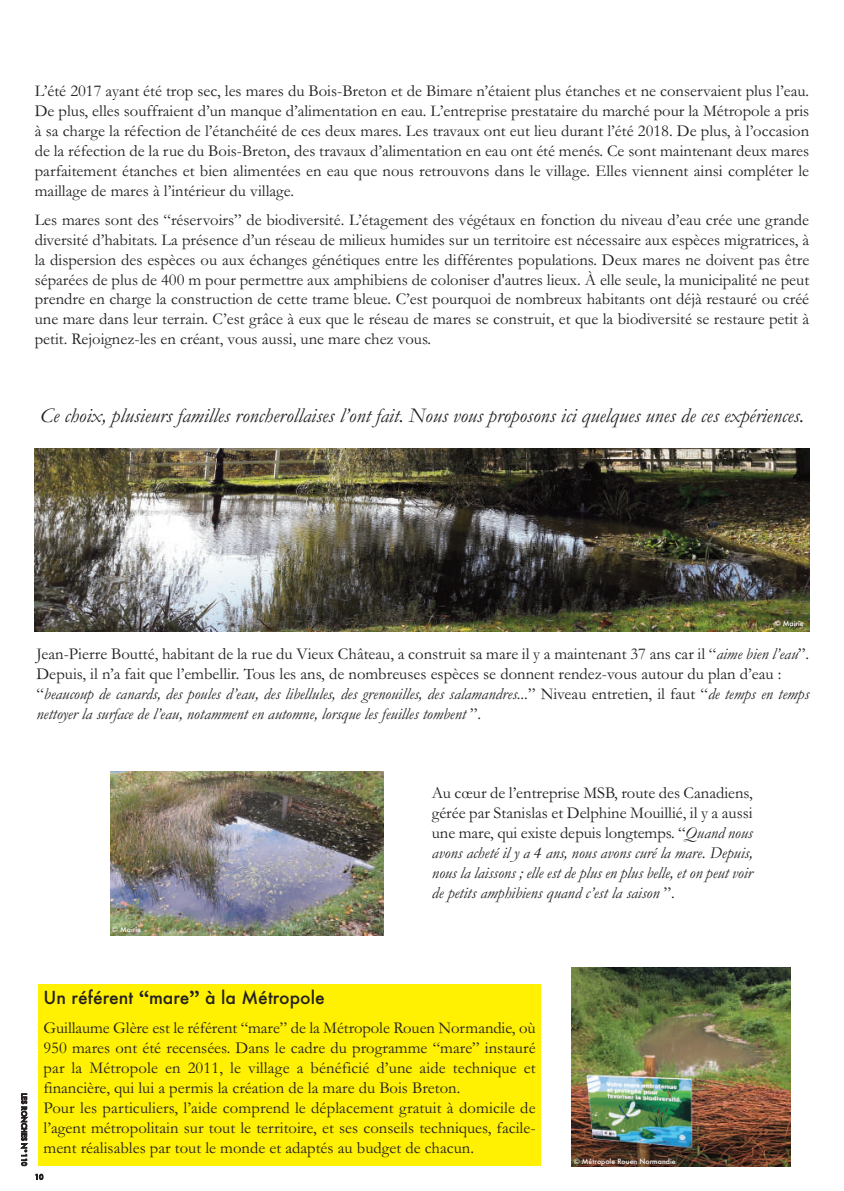
<style>
.page{position:relative;width:844px;height:1191px;background:#fff}
.page>*{position:absolute;margin:0;border:0;box-sizing:border-box;transform-origin:0 0}
.t1{font:italic 21px "Garamond";color:#231f20}
.t2{font:500 17.5px "Futura";color:#231f20}
.t3{font:16.62px/19.9px "Garamond";color:#231f20;text-align:justify}
.t4{font:italic 16.62px/19.9px "Garamond";color:#231f20;text-align:justify}
.t5{font:500 7px "Futura";color:#fff}
.t6{font:500 7px "Futura";letter-spacing:.005em;color:#231f20}
.s1{font-style:italic}
.s2{font-style:normal}
.s3{font-family:"Garamond";font-weight:700;font-size:21px}
</style>
<div class="page">
<img style="left:571px;top:967px;width:219px;height:199px">
<div style="left:38px;top:984px;width:502px;height:182px;background:#fff101"></div>
<img style="left:35px;top:449px;width:774px;height:182px">
<img style="left:110px;top:771px;width:273px;height:164px">
<p class="t3" style="left:35px;top:80px;width:775px">L’été 2017 ayant été trop sec, les mares du Bois-Breton et de Bimare n’étaient plus étanches et ne conservaient plus l’eau.<br>De plus, elles souffraient d’un manque d’alimentation en eau. L’entreprise prestataire du marché pour la Métropole a pris à sa charge la réfection de l’étanchéité de ces deux mares. Les travaux ont eut lieu durant l’été 2018. De plus, à l’occasion de la réfection de la rue du Bois-Breton, des travaux d’alimentation en eau ont été menés. Ce sont maintenant deux mares parfaitement étanches et bien alimentées en eau que nous retrouvons dans le village. Elles viennent ainsi compléter le maillage de mares à l’intérieur du village.</p>
<p class="t3" style="left:35px;top:209px;width:775px">Les mares sont des “réservoirs” de biodiversité. L’étagement des végétaux en fonction du niveau d’eau crée une grande diversité d’habitats. La présence d’un réseau de milieux humides sur un territoire est nécessaire aux espèces migratrices, à la dispersion des espèces ou aux échanges génétiques entre les différentes populations. Deux mares ne doivent pas être séparées de plus de 400 m pour permettre aux amphibiens de coloniser d'autres lieux. À elle seule, la municipalité ne peut prendre en charge la construction de cette trame bleue. C’est pourquoi de nombreux habitants ont déjà restauré ou créé une mare dans leur terrain. C’est grâce à eux que le réseau de mares se construit, et que la biodiversité se restaure petit à petit. Rejoignez-les en créant, vous aussi, une mare chez vous.</p>
<p class="t1" style="left:40px;top:402px;width:765px">Ce choix, plusieurs familles roncherollaises l’ont fait. Nous vous proposons ici quelques unes de ces expériences.</p>
<p class="t5" style="left:774px;top:620px;width:31px">© Mairie</p>
<p class="t3" style="left:36px;top:643px;width:774px;text-align:left">Jean-Pierre Boutté, habitant de la rue du Vieux Château, a construit sa mare il y a maintenant 37 ans car il “<span class="s1">aime bien l’eau</span>”.<br>Depuis, il n’a fait que l’embellir. Tous les ans, de nombreuses espèces se donnent rendez-vous autour du plan d’eau : “<span class="s1">beaucoup de canards, des poules d’eau, des libellules, des grenouilles, des salamandres...</span>” Niveau entretien, il faut “<span class="s1">de temps en temps nettoyer la surface de l’eau, notamment en automne, lorsque les feuilles tombent</span> ”.</p>
<p class="t5" style="left:112px;top:925px;width:31px">© Mairie</p>
<p class="t4" style="left:432px;top:782px;width:322px"><span class="s2">Au cœur de l’entreprise MSB, route des Canadiens, gérée par Stanislas et Delphine Mouillié, il y a aussi une mare, qui existe depuis longtemps. “</span>Quand nous avons acheté il y a 4 ans, nous avons curé la mare. Depuis, nous la laissons ; elle est de plus en plus belle, et on peut voir de petits amphibiens quand c’est la saison <span class="s2">”.</span></p>
<p class="t6" style="left:28px;top:1093px;width:75px;rotate:90deg">LES RONCHES N°110</p>
<p class="t2" style="left:43px;top:988px;width:283px">Un référent <span class="s3">“</span>mare<span class="s3">”</span> à la Métropole</p>
<p class="t3" style="left:43px;top:1017px;width:493px;text-align:left">Guillaume Glère est le référent “mare” de la Métropole Rouen Normandie, où 950 mares ont été recensées. Dans le cadre du programme “mare” instauré par la Métropole en 2011, le village a bénéficié d’une aide technique et financière, qui lui a permis la création de la mare du Bois Breton.<br>Pour les particuliers, l’aide comprend le déplacement gratuit à domicile de l’agent métropolitain sur tout le territoire, et ses conseils techniques, facile&shy;ment réalisables par tout le monde et adaptés au budget de chacun.</p>
<p class="t6" style="left:35px;top:1173px;width:10px">10</p>
<p class="t5" style="left:573px;top:1157px;width:103px">© Métropole Rouen Normandie</p>
</div>
